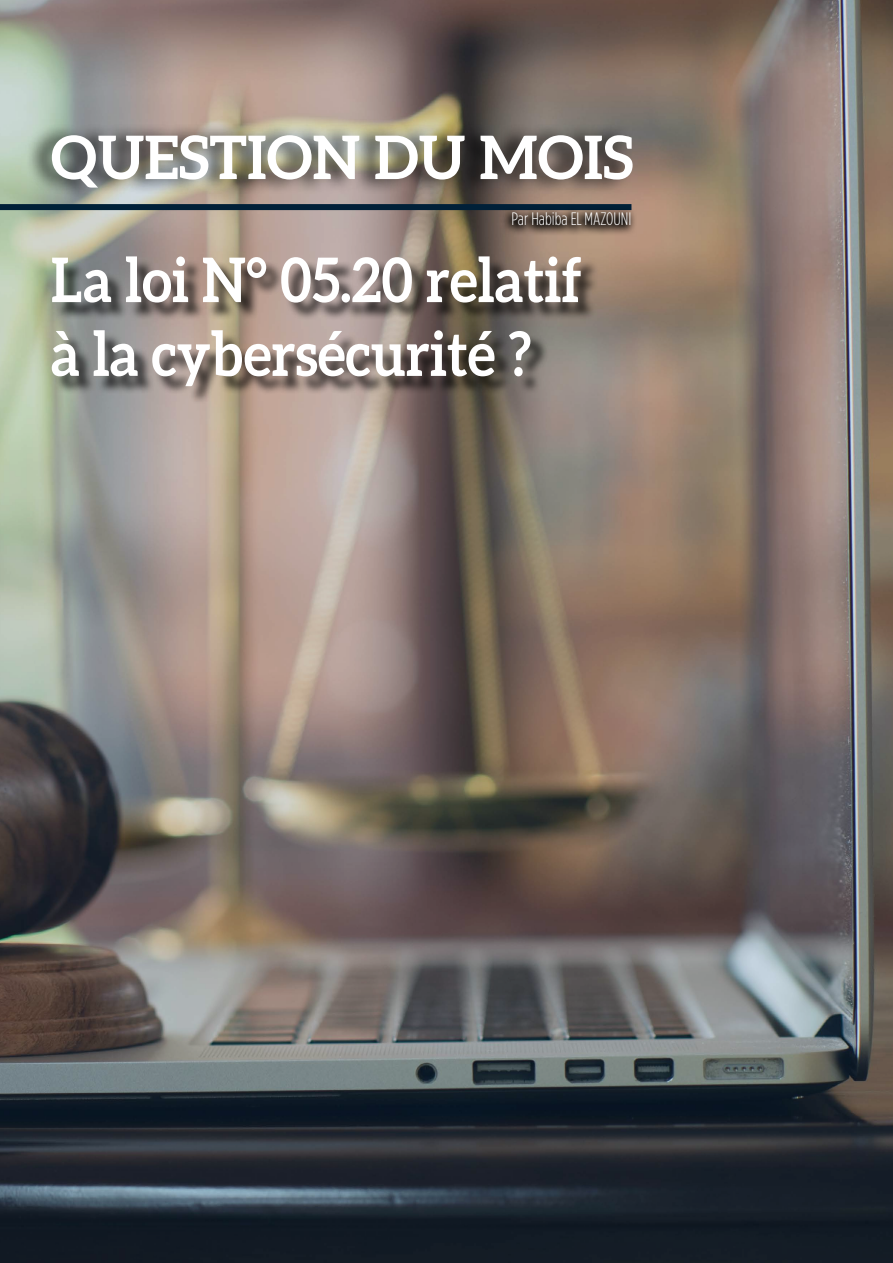
<style>
.page{position:relative;width:893px;height:1263px;background:#fff}
.page>*{position:absolute;margin:0;border:0;box-sizing:border-box;transform-origin:0 0}
.t1{font:700 61.5px/73.8px "Aleo";color:#fff;scale:.9 1}
.t2{font:700 60px "Aleo";color:#fff}
.t3{font:300 18px "Gotham Condensed";color:#fff}
</style>
<div class="page">
<img style="left:0;top:0;width:893px;height:1263px">
<div style="left:25px;top:122px;width:608px;height:80px;background:#000;opacity:.82"></div>
<div style="left:0;top:204px;width:631px;height:6px;background:#002038"></div>
<div style="left:54px;top:259px;width:545px;height:146px;background:#000;opacity:.75"></div>
<svg style="left:501px;top:206px;width:136px;height:31px;background:#61544c"></svg>
<p class="t2" style="left:51px;top:123px;width:584px">QUESTION DU MOIS</p>
<p class="t3" style="left:511px;top:209px;width:121px">Par Habiba EL MAZOUNI</p>
<p class="t1" style="left:51px;top:242px;width:591px">La loi N° 05.20 relatif à la cybersécurité ?</p>
</div>
